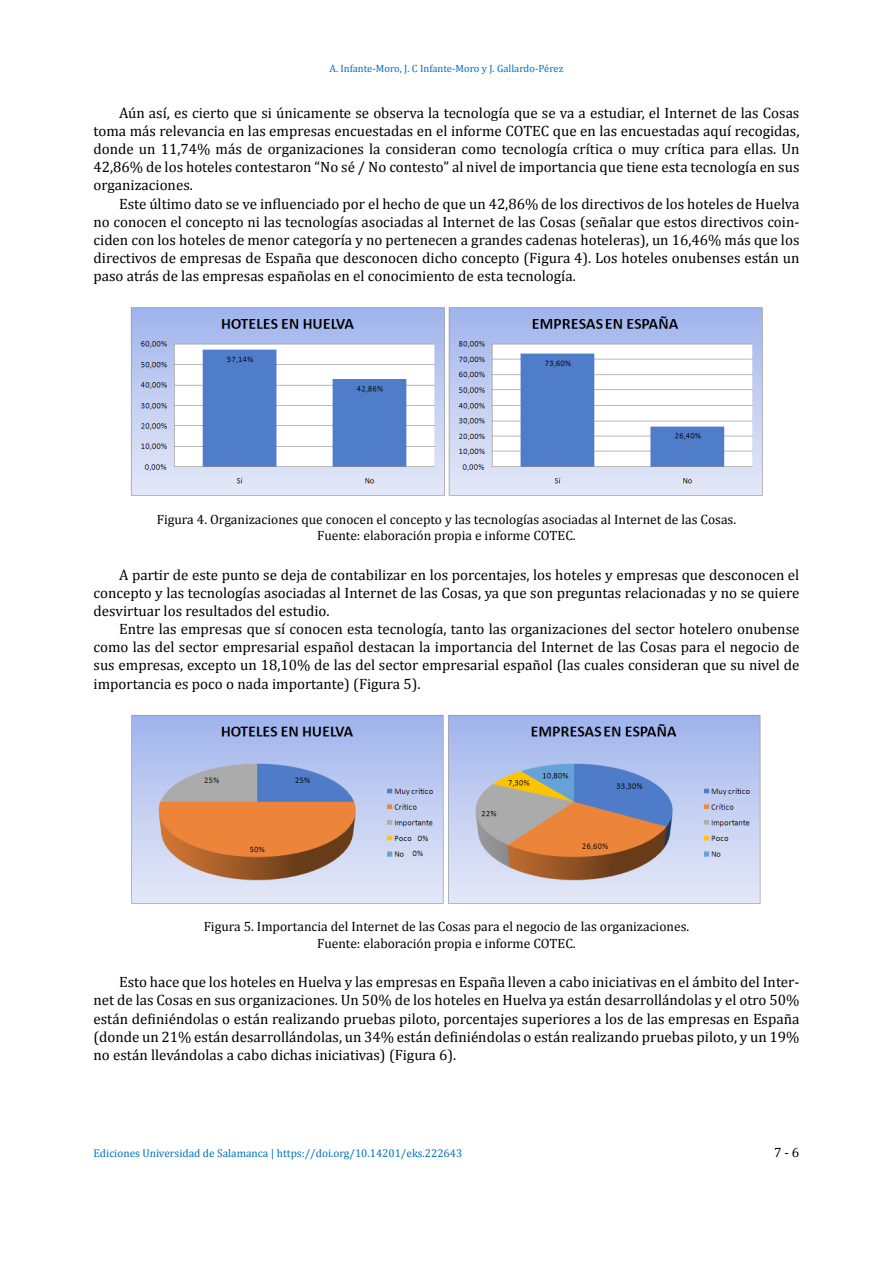
<style>
.page{position:relative;width:893px;height:1263px;background:#fff}
.page>*{position:absolute;margin:0;border:0;box-sizing:border-box;transform-origin:0 0}
.Texto{font:15px/18.1px "Cambria";color:#000;text-align:justify}
.Pie-tabla{font:13.5px/16.6px "Cambria";color:#000;text-align:center}
.t1{font:11.25px "Cambria";color:#0070c0}
.t2{font:10.5px "Cambria";color:#0070c0}
</style>
<div class="page">
<img style="left:131px;top:307px;width:632px;height:189px">
<img style="left:131px;top:715px;width:630px;height:189px">
<p class="t2" style="left:329px;top:62px;width:235px">A. Infante-Moro, J. C Infante-Moro y J. Gallardo-Pérez</p>
<p class="Texto" style="left:94px;top:104px;width:707px;text-indent:26px">Aún así, es cierto que si únicamente se observa la tecnología que se va a estudiar, el Internet de las Cosas toma más relevancia en las empresas encuestadas en el informe COTEC que en las encuestadas aquí recogidas, donde un 11,74% más de organizaciones la consideran como tecnología crítica o muy crítica para ellas. Un 42,86% de los hoteles contestaron “No sé / No contesto” al nivel de importancia que tiene esta tecnología en sus organizaciones.</p>
<p class="Texto" style="left:94px;top:195px;width:707px;text-indent:26px">Este último dato se ve influenciado por el hecho de que un 42,86% de los directivos de los hoteles de Huelva no conocen el concepto ni las tecnologías asociadas al Internet de las Cosas (señalar que estos directivos coin&shy;ciden con los hoteles de menor categoría y no pertenecen a grandes cadenas hoteleras), un 16,46% más que los directivos de empresas de España que desconocen dicho concepto (Figura 4). Los hoteles onubenses están un paso atrás de las empresas españolas en el conocimiento de esta tecnología.</p>
<p class="Pie-tabla" style="left:157px;top:511px;width:581px">Figura 4. Organizaciones que conocen el concepto y las tecnologías asociadas al Internet de las Cosas.<br>Fuente: elaboración propia e informe COTEC.</p>
<p class="Texto" style="left:94px;top:566px;width:707px;text-indent:26px">A partir de este punto se deja de contabilizar en los porcentajes, los hoteles y empresas que desconocen el concepto y las tecnologías asociadas al Internet de las Cosas, ya que son preguntas relacionadas y no se quiere desvirtuar los resultados del estudio.</p>
<p class="Texto" style="left:94px;top:620px;width:707px;text-indent:26px">Entre las empresas que sí conocen esta tecnología, tanto las organizaciones del sector hotelero onubense como las del sector empresarial español destacan la importancia del Internet de las Cosas para el negocio de sus empresas, excepto un 18,10% de las del sector empresarial español (las cuales consideran que su nivel de importancia es poco o nada importante) (Figura 5).</p>
<p class="Pie-tabla" style="left:204px;top:918px;width:487px">Figura 5. Importancia del Internet de las Cosas para el negocio de las organizaciones.<br>Fuente: elaboración propia e informe COTEC.</p>
<p class="Texto" style="left:94px;top:973px;width:707px;text-indent:26px">Esto hace que los hoteles en Huelva y las empresas en España lleven a cabo iniciativas en el ámbito del Inter&shy;net de las Cosas en sus organizaciones. Un 50% de los hoteles en Huelva ya están desarrollándolas y el otro 50% están definiéndolas o están realizando pruebas piloto, porcentajes superiores a los de las empresas en España (donde un 21% están desarrollándolas, un 34% están definiéndolas o están realizando pruebas piloto, y un 19% no están llevándolas a cabo dichas iniciativas) (Figura 6).</p>
<p class="t1" style="left:94px;top:1146px;width:370px">Ediciones Universidad de Salamanca | https://doi.org/10.14201/eks.222643</p>
<p class="Pie-tabla" style="left:774px;top:1144px;width:27px">7 - 6</p>
</div>
